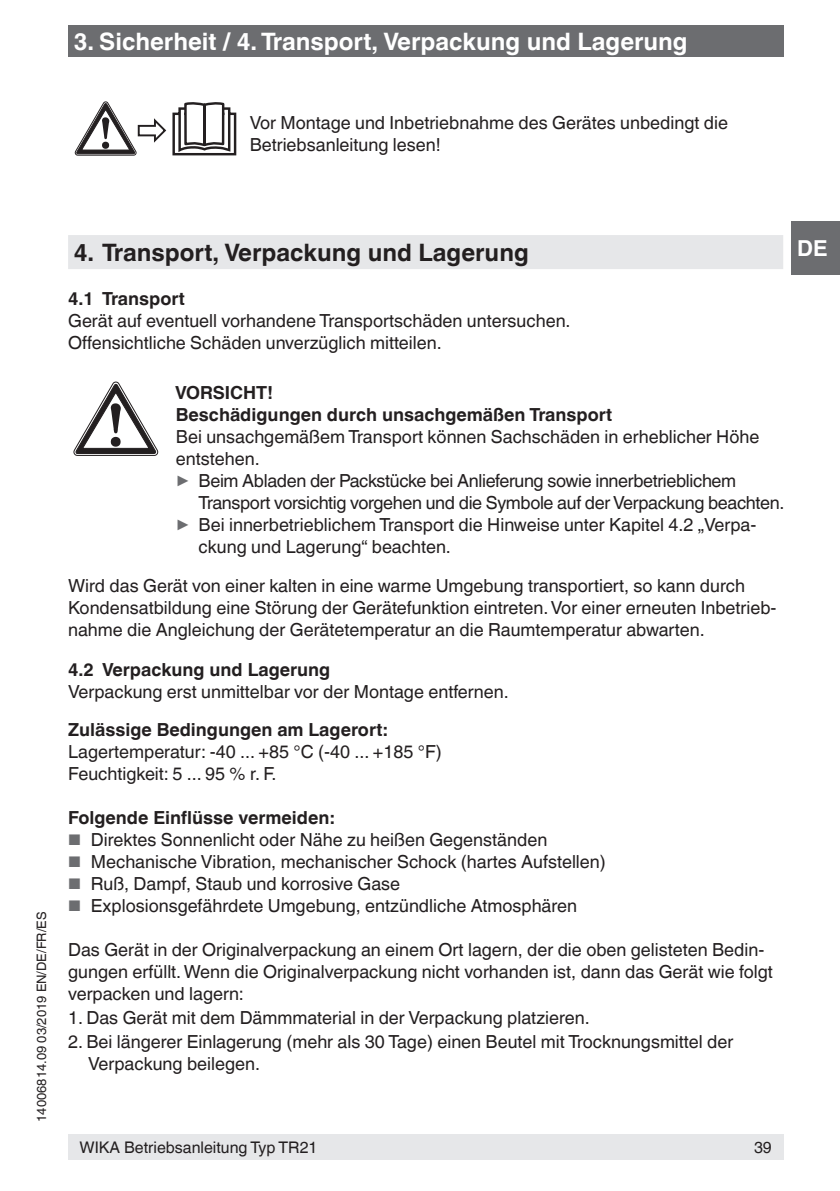
<style>
.page{position:relative;width:840px;height:1191px;background:#fff}
.page>*{position:absolute;margin:0;border:0;box-sizing:border-box;transform-origin:0 0}
.t1{font:700 24px "Helvetica World";color:#fff}
.t2{font:700 24px "Helvetica World";color:#231f20}
.t3{font:700 22px "Helvetica World";color:#fff}
.t4{font:18px/22px "Helvetica World";color:#231f20}
.t5{font:700 18px/22px "Helvetica World";color:#231f20}
.t6{font:18px "Helvetica World";letter-spacing:-.02em;color:#231f20}
.t7{font:16px "Helvetica World";color:#231f20}
.t8{font:13px "Helvetica World";color:#231f20}
.s1{font-size:17.6px;color:#6c6d70}
.s2{font-size:15.4px;color:#6c6d70}
</style>
<div class="page">
<div style="left:791px;top:221px;width:48px;height:54px;background:#6c6d70"></div>
<div style="left:68px;top:26px;width:714px;height:31px;background:#6c6d70"></div>
<div style="left:68px;top:1134px;width:714px;height:25px;background:#e6e7e9"></div>
<div style="left:68px;top:235px;width:714px;height:34px;background:#e6e7e9"></div>
<svg style="left:75px;top:102px;width:161px;height:54px"></svg>
<svg style="left:74px;top:382px;width:84px;height:73px"></svg>
<h1 class="t1" style="left:74px;top:27px;width:615px">3. Sicherheit / 4. Transport, Verpackung und Lagerung</h1>
<p class="t4" style="left:249px;top:112px;width:479px">Vor Montage und Inbetriebnahme des Gerätes unbedingt die<br>Betriebsanleitung lesen!</p>
<p class="t8" style="left:34px;top:1121px;width:211px;rotate:-90deg">14006814.09 03/2019 EN/DE/FR/ES</p>
<h1 class="t2" style="left:74px;top:238px;width:456px">4. Transport, Verpackung und Lagerung</h1>
<p class="t5" style="left:68px;top:287px;width:118px">4.1 Transport</p>
<p class="t4" style="left:68px;top:309px;width:503px">Gerät auf eventuell vorhandene Transportschäden untersuchen.<br>Offensichtliche Schäden unverzüglich mitteilen.</p>
<p class="t5" style="left:175px;top:381px;width:438px">VORSICHT!<br>Beschädigungen durch unsachgemäßen Transport</p>
<p class="t4" style="left:176px;top:425px;width:584px">Bei unsachgemäßem Transport können Sachschäden in erheblicher Höhe entstehen.<br><span class="s1">▶</span> Beim Abladen der Packstücke bei Anlieferung sowie innerbetrieblichem</p>
<p class="t6" style="left:198px;top:492px;width:587px">Transport vorsichtig vorgehen und die Symbole auf der Verpackung beachten.</p>
<p class="t4" style="left:176px;top:513px;width:581px"><span class="s1">▶</span> Bei innerbetrieblichem Transport die Hinweise unter Kapitel 4.2 „Verpa-</p>
<p class="t4" style="left:198px;top:535px;width:254px">ckung und Lagerung“ beachten.</p>
<p class="t4" style="left:68px;top:575px;width:709px">Wird das Gerät von einer kalten in eine warme Umgebung transportiert, so kann durch<br>Kondensatbildung eine Störung der Gerätefunktion eintreten. Vor einer erneuten Inbetrieb&shy;nahme die Angleichung der Gerätetemperatur an die Raumtemperatur abwarten.</p>
<p class="t5" style="left:68px;top:658px;width:264px">4.2 Verpackung und Lagerung</p>
<p class="t4" style="left:68px;top:680px;width:442px">Verpackung erst unmittelbar vor der Montage entfernen.</p>
<p class="t5" style="left:68px;top:718px;width:321px">Zulässige Bedingungen am Lagerort:</p>
<p class="t4" style="left:68px;top:740px;width:375px">Lagertemperatur: -40 ... +85 °C (-40 ... +185 °F)<br>Feuchtigkeit: 5 ... 95 % r. F.</p>
<p class="t5" style="left:68px;top:806px;width:268px">Folgende Einflüsse vermeiden:</p>
<p class="t4" style="left:68px;top:828px;width:480px"><span class="s2">■</span> Direktes Sonnenlicht oder Nähe zu heißen Gegenständen</p>
<p class="t4" style="left:68px;top:850px;width:539px"><span class="s2">■</span> Mechanische Vibration, mechanischer Schock (hartes Aufstellen)</p>
<p class="t4" style="left:68px;top:872px;width:333px"><span class="s2">■</span> Ruß, Dampf, Staub und korrosive Gase</p>
<p class="t4" style="left:68px;top:894px;width:510px"><span class="s2">■</span> Explosionsgefährdete Umgebung, entzündliche Atmosphären</p>
<p class="t4" style="left:68px;top:938px;width:705px">Das Gerät in der Originalverpackung an einem Ort lagern, der die oben gelisteten Bedin&shy;gungen erfüllt. Wenn die Originalverpackung nicht vorhanden ist, dann das Gerät wie folgt verpacken und lagern:</p>
<p class="t4" style="left:68px;top:1006px;width:523px">1. Das Gerät mit dem Dämmmaterial in der Verpackung platzieren.</p>
<p class="t4" style="left:88px;top:1030px;width:646px;text-indent:-20px">2. Bei längerer Einlagerung (mehr als 30 Tage) einen Beutel mit Trocknungsmittel der<br>Verpackung beilegen.</p>
<p class="t3" style="left:796px;top:235px;width:32px">DE</p>
<p class="t7" style="left:79px;top:1137px;width:239px">WIKA Betriebsanleitung Typ TR21</p>
<p class="t7" style="left:753px;top:1137px;width:19px">39</p>
</div>
